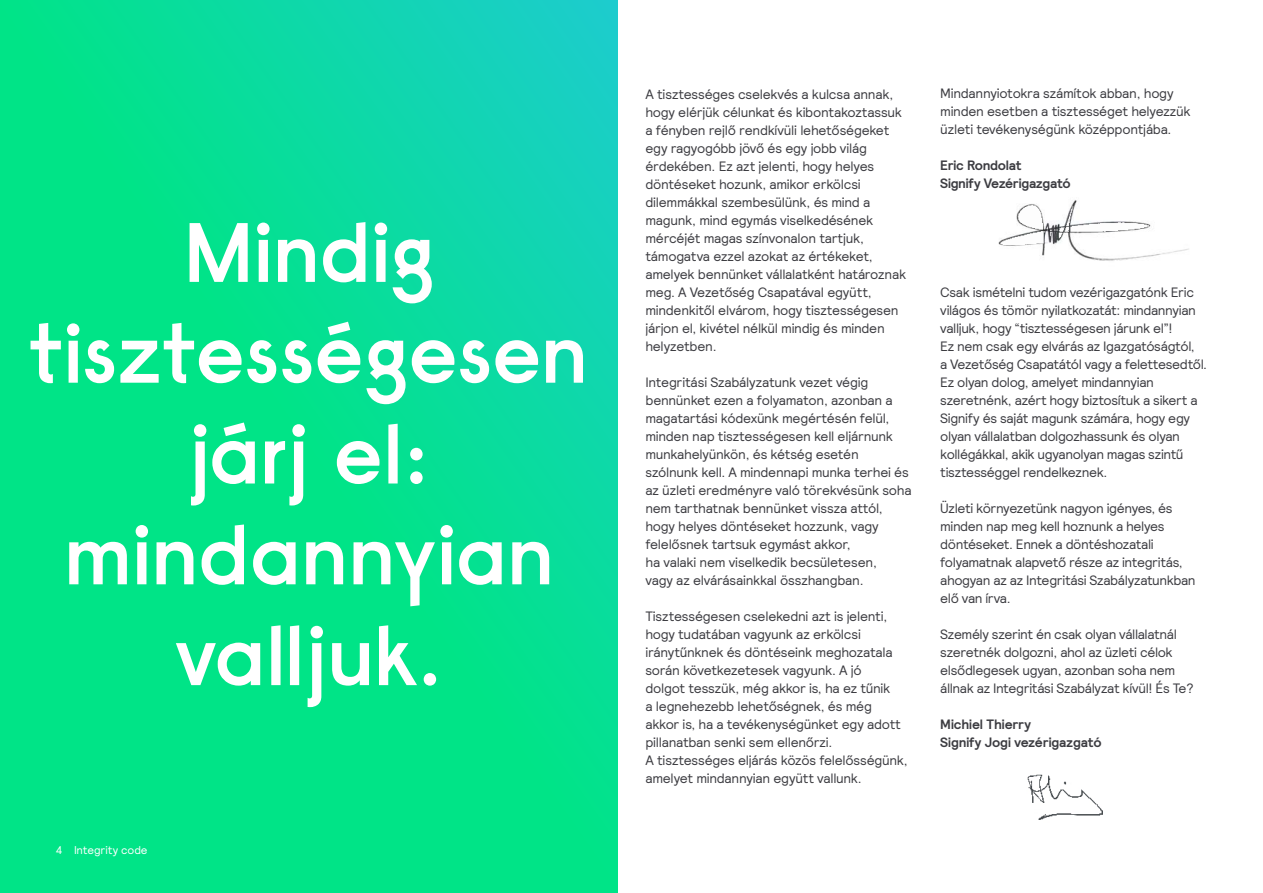
<style>
.page{position:relative;width:1263px;height:893px;background:#fff}
.page>*{position:absolute;margin:0;border:0;box-sizing:border-box;transform-origin:0 0}
.t1{font:600 84px/100.8px "Signify Raisonne";letter-spacing:-.02em;color:#fff;text-align:center}
.t2{font:13.5px/18px "Signify Relative";letter-spacing:-.02em;color:#3c3c41}
.t3{font:700 13.5px/18px "Signify Relative";letter-spacing:-.01em;color:#3c3c41}
.t4{font:11.25px "Signify Relative";letter-spacing:-.005em;color:#fff}
</style>
<div class="page">
<svg style="left:0;top:0;width:617px;height:893px;background:#04df93"></svg>
<img style="left:998px;top:200px;width:191px;height:61px">
<img style="left:999px;top:205px;width:149px;height:40px">
<img style="left:1028px;top:774px;width:75px;height:45px">
<h1 class="t1" style="left:29px;top:201px;width:561px">Mindig tisztességesen járj el: mindannyian valljuk.</h1>
<p class="t4" style="left:56px;top:842px;width:93px">4 Integrity code</p>
<p class="t2" style="left:645px;top:84px;width:262px">A tisztességes cselekvés a kulcsa annak, hogy elérjük célunkat és kibontakoztassuk a fényben rejlő rendkívüli lehetőségeket egy ragyogóbb jövő és egy jobb világ érdekében. Ez azt jelenti, hogy helyes döntéseket hozunk, amikor erkölcsi dilemmákkal szembesülünk, és mind a magunk, mind egymás viselkedésének mércéjét magas színvonalon tartjuk, támogatva ezzel azokat az értékeket, amelyek bennünket vállalatként határoznak meg. A Vezetőség Csapatával együtt, mindenkitől elvárom, hogy tisztességesen járjon el, kivétel nélkül mindig és minden helyzetben.</p>
<p class="t2" style="left:645px;top:372px;width:268px">Integritási Szabályzatunk vezet végig bennünket ezen a folyamaton, azonban a magatartási kódexünk megértésén felül, minden nap tisztességesen kell eljárnunk munkahelyünkön, és kétség esetén szólnunk kell. A mindennapi munka terhei és az üzleti eredményre való törekvésünk soha nem tarthatnak bennünket vissza attól, hogy helyes döntéseket hozzunk, vagy felelősnek tartsuk egymást akkor,<br>ha valaki nem viselkedik becsületesen,<br>vagy az elvárásainkkal összhangban.</p>
<p class="t2" style="left:645px;top:606px;width:264px">Tisztességesen cselekedni azt is jelenti, hogy tudatában vagyunk az erkölcsi iránytűnknek és döntéseink meghozatala során következetesek vagyunk. A jó<br>dolgot tesszük, még akkor is, ha ez tűnik<br>a legnehezebb lehetőségnek, és még akkor is, ha a tevékenységünket egy adott pillanatban senki sem ellenőrzi.<br>A tisztességes eljárás közös felelősségünk, amelyet mindannyian együtt vallunk.</p>
<p class="t2" style="left:940px;top:84px;width:252px">Mindannyiotokra számítok abban, hogy minden esetben a tisztességet helyezzük üzleti tevékenységünk középpontjába.</p>
<p class="t3" style="left:940px;top:157px;width:132px">Eric Rondolat<br>Signify Vezérigazgató</p>
<p class="t2" style="left:940px;top:283px;width:268px">Csak ismételni tudom vezérigazgatónk Eric világos és tömör nyilatkozatát: mindannyian valljuk, hogy “tisztességesen járunk el”!<br>Ez nem csak egy elvárás az Igazgatóságtól,<br>a Vezetőség Csapatától vagy a felettesedtől.<br>Ez olyan dolog, amelyet mindannyian szeretnénk, azért hogy biztosítuk a sikert a Signify és saját magunk számára, hogy egy olyan vállalatban dolgozhassunk és olyan kollégákkal, akik ugyanolyan magas szintű tisztességgel rendelkeznek.</p>
<p class="t2" style="left:940px;top:499px;width:257px">Üzleti környezetünk nagyon igényes, és minden nap meg kell hoznunk a helyes döntéseket. Ennek a döntéshozatali folyamatnak alapvető része az integritás, ahogyan az az Integritási Szabályzatunkban elő van írva.</p>
<p class="t2" style="left:940px;top:625px;width:255px">Személy szerint én csak olyan vállalatnál szeretnék dolgozni, ahol az üzleti célok elsődlegesek ugyan, azonban soha nem állnak az Integritási Szabályzat kívül! És Te?</p>
<p class="t3" style="left:940px;top:715px;width:163px">Michiel Thierry<br>Signify Jogi vezérigazgató</p>
</div>
